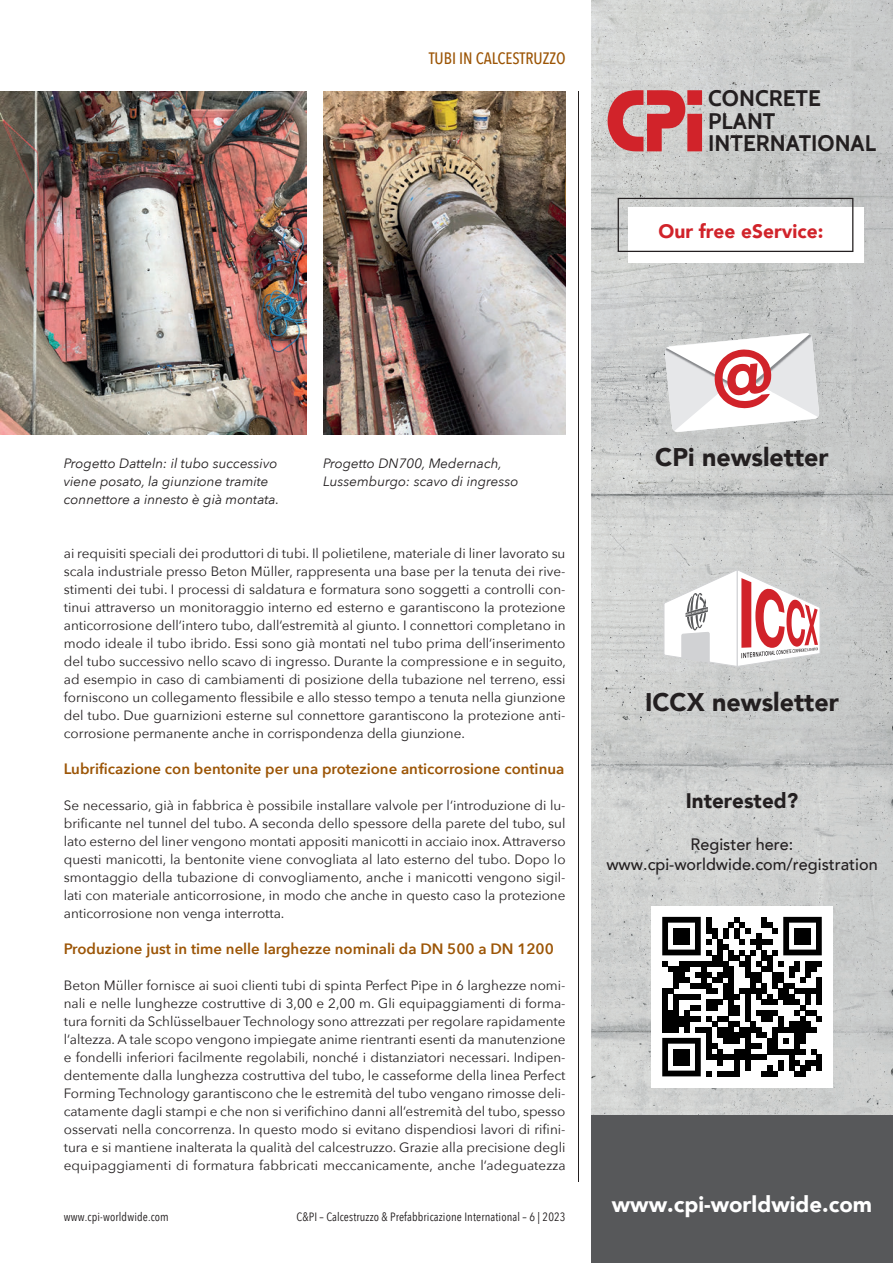
<style>
.page{position:relative;width:893px;height:1263px;background:#fff}
.page>*{position:absolute;margin:0;border:0;box-sizing:border-box;transform-origin:0 0}
.t1{font:900 25.5px "Avenir";color:#231f20}
.t2{font:700 22.5px/22.5px "Cabin";color:#231f20}
.t3{font:900 22.2px "Avenir";color:#fff}
.t4{font:900 21px "Avenir";color:#231f20}
.t5{font:900 19.5px "Avenir";color:#d1232a}
.t6{font:500 16.5px/19.8px "Avenir";color:#231f20;text-align:center}
.t7{font:500 16.5px "Avenir Next Condensed";color:#9c5506}
.t8{font:600 15px "Avenir Next";color:#9c5506}
.t9{font:13.5px/18px "Avenir Next";color:#231f20;text-align:justify}
.t10{font:italic 13.5px/18px "Avenir Next";color:#231f20}
.t11{font:12px "Avenir Next Condensed";letter-spacing:.01em;color:#231f20}
</style>
<div class="page">
<hr style="left:578px;top:91px;width:1px;height:1091px;background:#231f20">
<img style="left:0;top:91px;width:306px;height:344px">
<img style="left:323px;top:91px;width:243px;height:344px">
<img style="left:591px;top:0;width:302px;height:1115px">
<div style="left:628px;top:207px;width:236px;height:56px;background:#fff"></div>
<svg style="left:618px;top:198px;width:235px;height:54px"></svg>
<div style="left:591px;top:1115px;width:302px;height:148px;background:#57585a"></div>
<div style="left:651px;top:906px;width:182px;height:181px;background:#fff"></div>
<svg style="left:662px;top:917px;width:160px;height:159px"></svg>
<div style="left:673px;top:928px;width:17px;height:16px;background:#000"></div>
<div style="left:794px;top:928px;width:17px;height:16px;background:#000"></div>
<div style="left:673px;top:1049px;width:17px;height:16px;background:#000"></div>
<svg style="left:608px;top:90px;width:94px;height:61px;background:#cf6669"></svg>
<svg style="left:663px;top:569px;width:158px;height:98px"></svg>
<svg style="left:665px;top:333px;width:154px;height:99px"></svg>
<p class="t7" style="left:429px;top:49px;width:138px">TUBI IN CALCESTRUZZO</p>
<h2 class="t2" style="left:708px;top:87px;width:169px">CONCRETE<br>PLANT<br>INTERNATIONAL</h2>
<h3 class="t5" style="left:658px;top:214px;width:166px">Our free eService:</h3>
<p class="t10" style="left:64px;top:454px;width:217px">Progetto Datteln: il tubo successivo viene posato, la giunzione tramite connettore a innesto è già montata.</p>
<p class="t10" style="left:323px;top:454px;width:197px">Progetto DN700, Medernach,<br>Lussemburgo: scavo di ingresso</p>
<p class="t9" style="left:64px;top:544px;width:504px">ai requisiti speciali dei produttori di tubi. Il polietilene, materiale di liner lavorato su scala industriale presso Beton Müller, rappresenta una base per la tenuta dei rive&shy;stimenti dei tubi. I processi di saldatura e formatura sono soggetti a controlli con&shy;tinui attraverso un monitoraggio interno ed esterno e garantiscono la protezione anticorrosione dell‘intero tubo, dall‘estremità al giunto. I connettori completano in modo ideale il tubo ibrido. Essi sono già montati nel tubo prima dell‘inserimento del tubo successivo nello scavo di ingresso. Durante la compressione e in seguito, ad esempio in caso di cambiamenti di posizione della tubazione nel terreno, essi forniscono un collegamento flessibile e allo stesso tempo a tenuta nella giunzione del tubo. Due guarnizioni esterne sul connettore garantiscono la protezione anti&shy;corrosione permanente anche in corrispondenza della giunzione.</p>
<p class="t8" style="left:64px;top:756px;width:502px">Lubrificazione con bentonite per una protezione anticorrosione continua</p>
<p class="t9" style="left:64px;top:796px;width:503px">Se necessario, già in fabbrica è possibile installare valvole per l‘introduzione di lu&shy;brificante nel tunnel del tubo. A seconda dello spessore della parete del tubo, sul lato esterno del liner vengono montati appositi manicotti in acciaio inox. Attraverso questi manicotti, la bentonite viene convogliata al lato esterno del tubo. Dopo lo smontaggio della tubazione di convogliamento, anche i manicotti vengono sigil&shy;lati con materiale anticorrosione, in modo che anche in questo caso la protezione anticorrosione non venga interrotta.</p>
<p class="t8" style="left:64px;top:936px;width:492px">Produzione just in time nelle larghezze nominali da DN 500 a DN 1200</p>
<p class="t9" style="left:64px;top:976px;width:503px">Beton Müller fornisce ai suoi clienti tubi di spinta Perfect Pipe in 6 larghezze nomi&shy;nali e nelle lunghezze costruttive di 3,00 e 2,00 m. Gli equipaggiamenti di forma&shy;tura forniti da Schlüsselbauer Technology sono attrezzati per regolare rapidamente l‘altezza. A tale scopo vengono impiegate anime rientranti esenti da manutenzione e fondelli inferiori facilmente regolabili, nonché i distanziatori necessari. Indipen&shy;dentemente dalla lunghezza costruttiva del tubo, le casseforme della linea Perfect Forming Technology garantiscono che le estremità del tubo vengano rimosse deli&shy;catamente dagli stampi e che non si verifichino danni all‘estremità del tubo, spesso osservati nella concorrenza. In questo modo si evitano dispendiosi lavori di rifini&shy;tura e si mantiene inalterata la qualità del calcestruzzo. Grazie alla precisione degli equipaggiamenti di formatura fabbricati meccanicamente, anche l‘adeguatezza</p>
<p class="t11" style="left:64px;top:1207px;width:107px">www.cpi-worldwide.com</p>
<p class="t11" style="left:297px;top:1207px;width:271px">C&amp;PI – Calcestruzzo &amp; Prefabbricazione International – 6 | 2023</p>
<h1 class="t1" style="left:655px;top:436px;width:175px">CPi newsletter</h1>
<h1 class="t1" style="left:645px;top:680px;width:195px">ICCX newsletter</h1>
<h3 class="t4" style="left:686px;top:782px;width:114px">Interested?</h3>
<p class="t6" style="left:606px;top:833px;width:273px">Register here: www.cpi-worldwide.com/registration</p>
<h3 class="t3" style="left:612px;top:1185px;width:262px">www.cpi-worldwide.com</h3>
</div>
